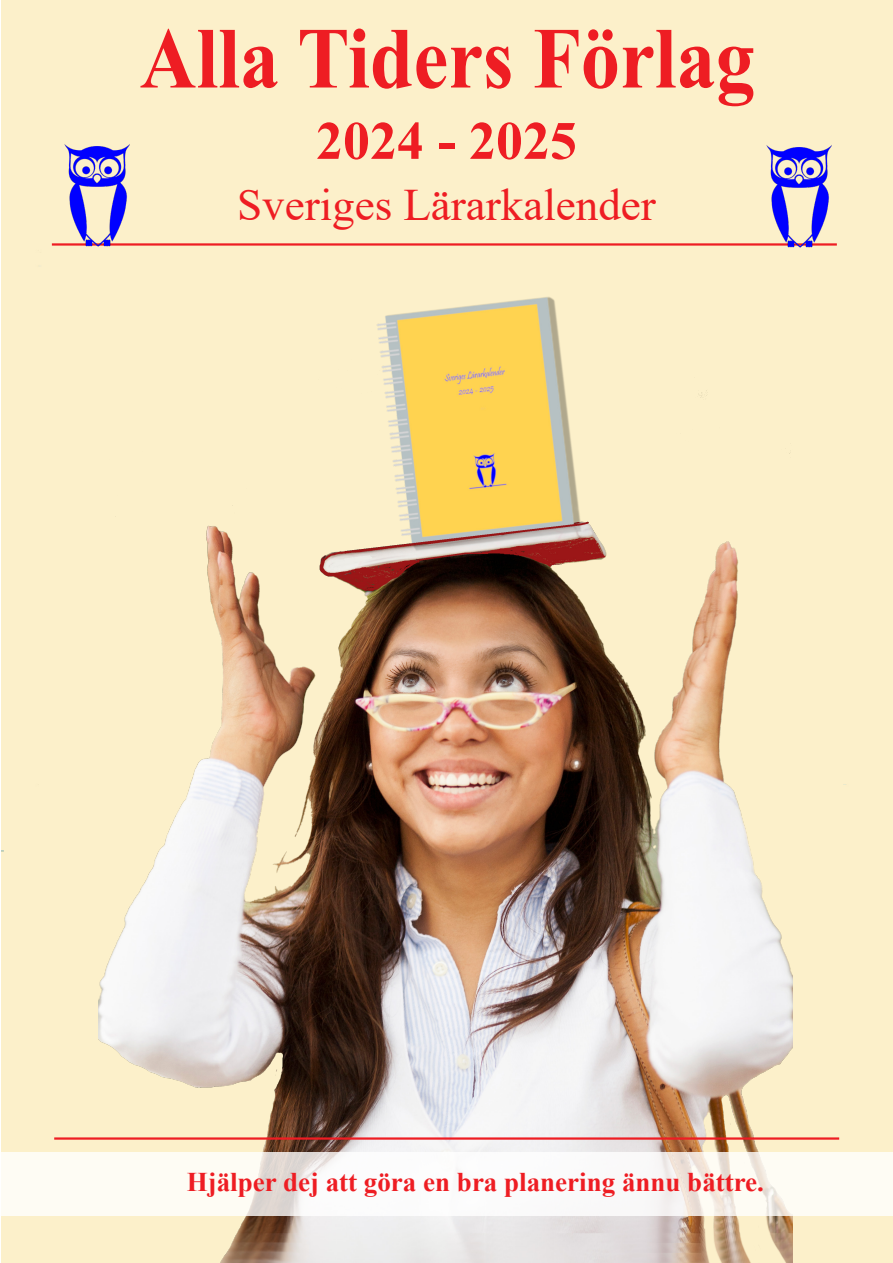
<style>
.page{position:relative;width:893px;height:1263px;background:#fff}
.page>*{position:absolute;margin:0;border:0;box-sizing:border-box;transform-origin:0 0}
.t1{font:700 87px "Times New Roman";color:#ee1d23;scale:.9 1}
.t2{font:700 54px "Times New Roman";color:#ee1d23}
.t3{font:45px "Times New Roman";color:#ee1d23}
.t4{font:700 27px "Times New Roman";color:#ee1d23}
</style>
<div class="page">
<div style="left:2px;top:0;width:891px;height:1263px;background:#fcf0ca"></div>
<img style="left:99px;top:289px;width:693px;height:974px">
<svg style="left:1px;top:1152px;width:892px;height:64px;fill:#fcfcf4"></svg>
<hr style="left:52px;top:243px;width:785px;height:3px;background:#ee1d23">
<hr style="left:54px;top:1137px;width:785px;height:3px;background:#ee1d23">
<img style="left:715px;top:124px;width:169px;height:163px">
<img style="left:13px;top:123px;width:168px;height:164px">
<p class="t1" style="left:140px;top:-4px;width:685px">Alla Tiders Förlag</p>
<p class="t2" style="left:316px;top:102px;width:262px">2024 - 2025</p>
<p class="t3" style="left:237px;top:174px;width:420px">Sveriges Lärarkalender</p>
<p class="t4" style="left:187px;top:1162px;width:579px">Hjälper dej att göra en bra planering ännu bättre.</p>
</div>
